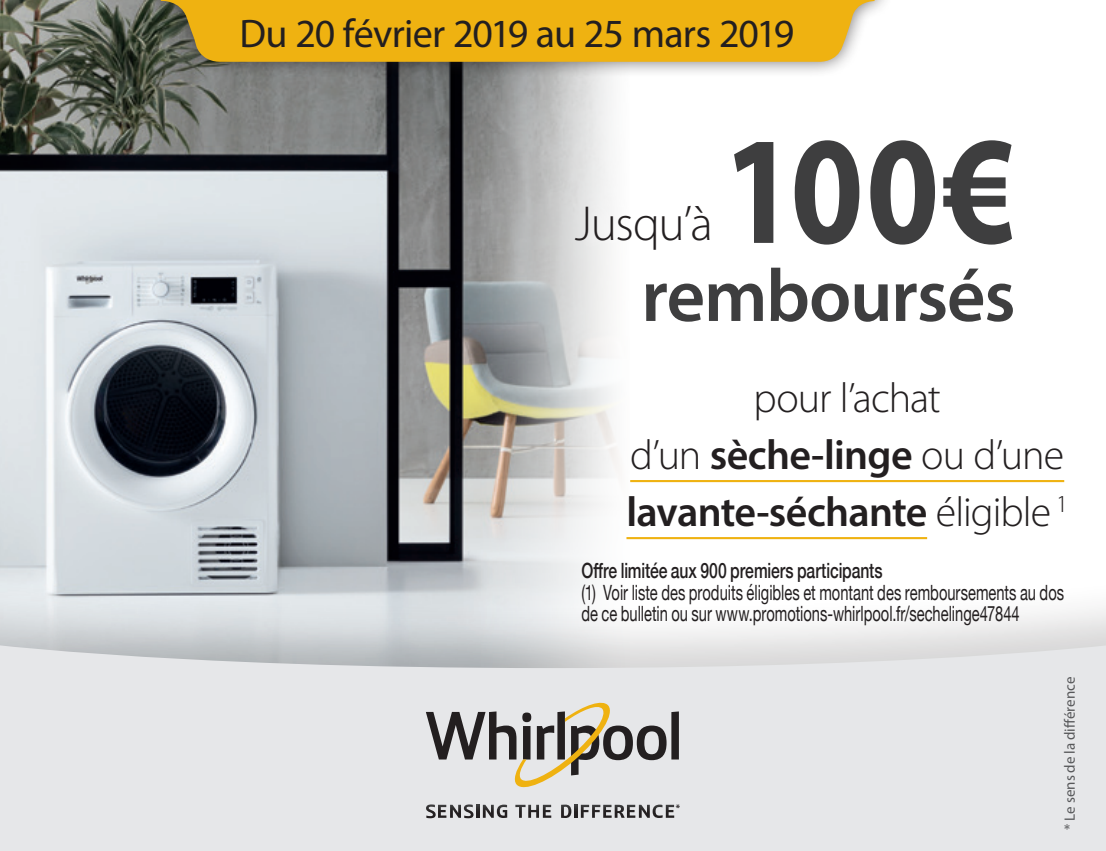
<style>
.page{position:relative;width:1106px;height:851px;background:#fff}
.page>*{position:absolute;margin:0;border:0;box-sizing:border-box;transform-origin:0 0}
.t1{font:700 155.1px "Myriad Pro";color:#3e3e3f;scale:.85 1}
.t2{font:600 75px "Myriad Pro";letter-spacing:-.02em;color:#3e3e3f}
.t3{font:300 49.5px "Myriad Pro";letter-spacing:-.025em;color:#231f20}
.t4{font:300 42px "Myriad Pro";letter-spacing:-.025em;color:#231f20}
.t5{font:600 42px "Myriad Pro";letter-spacing:-.02em;color:#231f20}
.t6{font:39.9px "Myriad Pro";letter-spacing:-.02em;color:#231f20}
.t7{font:21px "Helvetica Neue";color:#231f20;scale:.7 1}
.t8{font:500 21px "Helvetica Neue";letter-spacing:-.01em;color:#231f20;scale:.75 1}
.t9{font:15px "Myriad Pro";letter-spacing:.005em;color:#57585a}
.t10{font:700 9.6px "Myriad Pro";color:#231f20}
.s1{font-weight:600}
.s2{font-weight:300}
</style>
<div class="page">
<img style="left:0;top:0;width:457px;height:576px">
<img style="left:457px;top:78px;width:155px;height:498px">
<div style="left:0;top:576px;width:1106px;height:274px;background:#231f20;opacity:.2"></div>
<svg style="left:0;top:640px;width:1106px;height:210px;fill:#e6e7e9"></svg>
<div style="left:141px;top:0;width:754px;height:78px;background:#231f20;opacity:.6"></div>
<svg style="left:157px;top:0;width:723px;height:63px;fill:#efb211"></svg>
<div style="left:575px;top:129px;width:512px;height:421px;background:#fff"></div>
<hr style="left:630px;top:480px;width:434px;height:2px;background:#efb211">
<hr style="left:626px;top:537px;width:301px;height:2px;background:#efb211">
<svg style="left:561px;top:804px;width:113px;height:13px"></svg>
<svg style="left:515px;top:804px;width:36px;height:13px"></svg>
<svg style="left:426px;top:804px;width:81px;height:14px"></svg>
<div style="left:671px;top:711px;width:8px;height:48px;background:#231f20"></div>
<svg style="left:426px;top:702px;width:240px;height:90px"></svg>
<p class="t6" style="left:239px;top:9px;width:556px">Du 20 février 2019 au 25 mars 2019</p>
<p class="t1" style="left:723px;top:89px;width:346px">100€</p>
<p class="t2" style="left:641px;top:248px;width:376px">remboursés</p>
<p class="t3" style="left:575px;top:194px;width:139px">Jusqu’à</p>
<p class="t4" style="left:753px;top:372px;width:189px">pour l’achat</p>
<p class="t4" style="left:630px;top:429px;width:435px">d’un <span class="s1">sèche-linge</span> ou d’une</p>
<p class="t5" style="left:626px;top:485px;width:443px">lavante-séchante <span class="s2">éligible</span> <sup>1</sup></p>
<p class="t8" style="left:581px;top:553px;width:403px">Offre limitée aux 900 premiers participants</p>
<p class="t7" style="left:581px;top:577px;width:691px">(1) Voir liste des produits éligibles et montant des remboursements au dos</p>
<p class="t7" style="left:581px;top:598px;width:627px">de ce bulletin ou sur www.promotions-whirlpool.fr/sechelinge47844</p>
<p class="t10" style="left:675px;top:801px;width:6px">*</p>
<p class="t9" style="left:1060px;top:829px;width:155px;rotate:-90deg">* Le sens de la différence</p>
</div>
